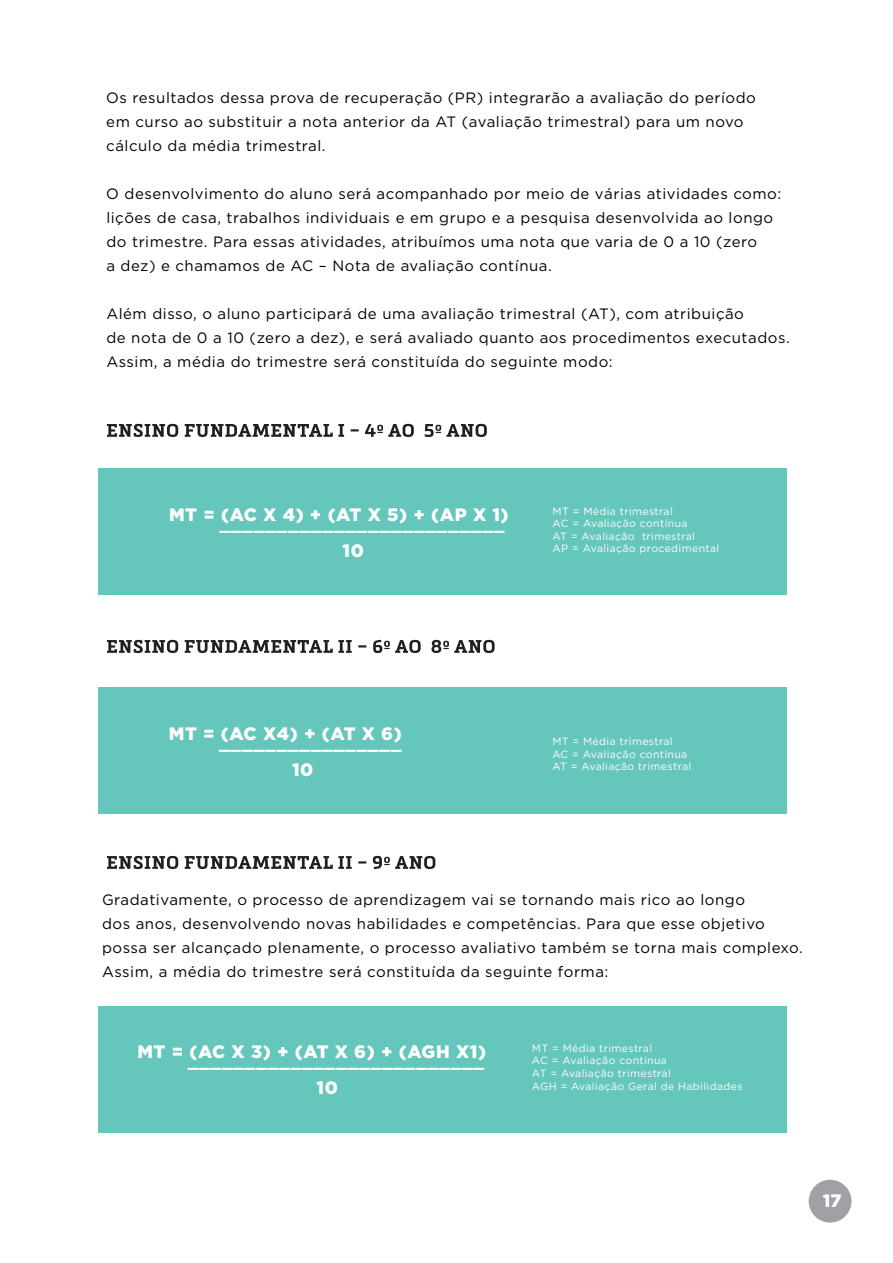
<style>
.page{position:relative;width:893px;height:1263px;background:#fff}
.page>*{position:absolute;margin:0;border:0;box-sizing:border-box;transform-origin:0 0}
.t1{font:900 18px/27px "Gotham HTF";letter-spacing:.035em;color:#fff}
.t2{font:900 18px "Gotham HTF";letter-spacing:.015em;color:#fff}
.t3{font:15px/24px "Gotham HTF";letter-spacing:.035em;color:#000001}
.t4{font:10.5px/12.6px "Gotham HTF";letter-spacing:.035em;color:#fff}
</style>
<div class="page">
<div style="left:809px;top:1180px;width:42px;height:42px;background:#a0a1a5;border-radius:50%"></div>
<svg style="left:107px;top:424px;width:380px;height:13px"></svg>
<svg style="left:107px;top:640px;width:388px;height:13px"></svg>
<svg style="left:107px;top:856px;width:328px;height:13px"></svg>
<div style="left:98px;top:469px;width:688px;height:126px;background:#65c6bb"></div>
<div style="left:98px;top:688px;width:688px;height:126px;background:#65c6bb"></div>
<div style="left:98px;top:1006px;width:688px;height:126px;background:#65c6bb"></div>
<p class="t3" style="left:106px;top:86px;width:651px">Os resultados dessa prova de recuperação (PR) integrarão a avaliação do período em curso ao substituir a nota anterior da AT (avaliação trimestral) para um novo cálculo da média trimestral.</p>
<p class="t3" style="left:106px;top:182px;width:676px">O desenvolvimento do aluno será acompanhado por meio de várias atividades como: lições de casa, trabalhos individuais e em grupo e a pesquisa desenvolvida ao longo do trimestre. Para essas atividades, atribuímos uma nota que varia de 0 a 10 (zero<br>a dez) e chamamos de AC – Nota de avaliação contínua.</p>
<p class="t3" style="left:106px;top:302px;width:685px">Além disso, o aluno participará de uma avaliação trimestral (AT), com atribuição<br>de nota de 0 a 10 (zero a dez), e será avaliado quanto aos procedimentos executados.<br>Assim, a média do trimestre será constituída do seguinte modo:</p>
<p class="t1" style="left:169px;top:501px;width:341px">MT = (AC X 4) + (AT X 5) + (AP X 1)</p>
<p class="t1" style="left:343px;top:510px;width:163px;text-indent:-123px">_________________________<br>10</p>
<p class="t4" style="left:553px;top:504px;width:168px">MT = Média trimestral<br>AC = Avaliação contínua<br>AT = Avaliação trimestral<br>AP = Avaliação procedimental</p>
<p class="t1" style="left:169px;top:720px;width:235px">MT = (AC X4) + (AT X 6)</p>
<p class="t1" style="left:292px;top:729px;width:111px;text-indent:-73px">________________<br>10</p>
<p class="t4" style="left:552px;top:735px;width:140px">MT = Média trimestral<br>AC = Avaliação contínua<br>AT = Avaliação trimestral</p>
<p class="t3" style="left:102px;top:887px;width:702px">Gradativamente, o processo de aprendizagem vai se tornando mais rico ao longo<br>dos anos, desenvolvendo novas habilidades e competências. Para que esse objetivo possa ser alcançado plenamente, o processo avaliativo também se torna mais complexo.<br>Assim, a média do trimestre será constituída da seguinte forma:</p>
<p class="t2" style="left:137px;top:1041px;width:350px">MT = (AC X 3) + (AT X 6) + (AGH X1)</p>
<p class="t1" style="left:317px;top:1047px;width:169px;text-indent:-129px">__________________________<br>10</p>
<p class="t4" style="left:532px;top:1041px;width:212px">MT = Média trimestral<br>AC = Avaliação contínua<br>AT = Avaliação trimestral<br>AGH = Avaliação Geral de Habilidades</p>
<p class="t1" style="left:823px;top:1186px;width:20px">17</p>
</div>
